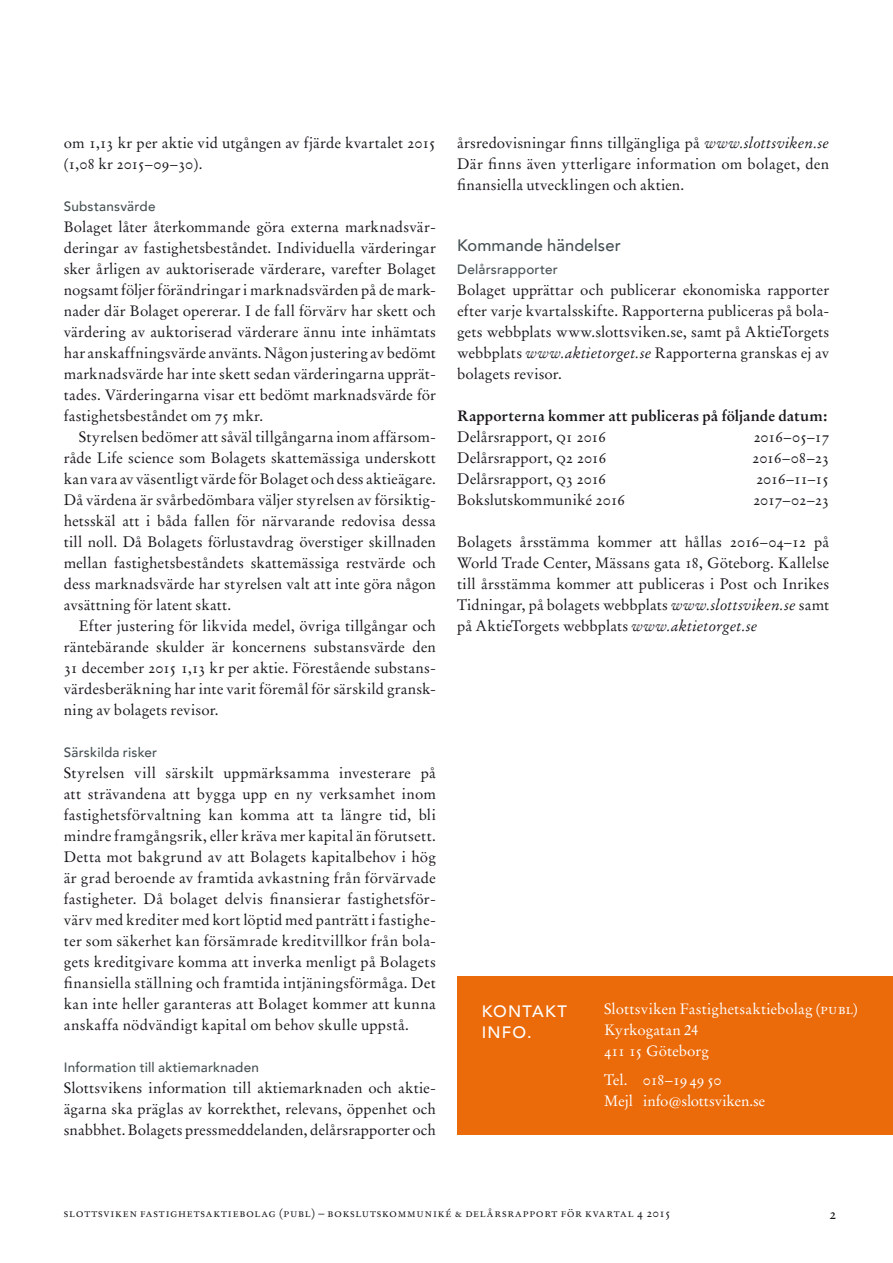
<style>
.page{position:relative;width:893px;height:1263px;background:#fff}
.page>*{position:absolute;margin:0;border:0;box-sizing:border-box;transform-origin:0 0}
.t1{font:500 16.5px "Avenir";letter-spacing:.005em;color:#465054}
.t2{font:500 16.5px/21px "Avenir";letter-spacing:.075em;color:#fff}
.t3{font:15px/21px "Stempel Garamond";letter-spacing:.01em;color:#1a171c;text-align:justify}
.t4{font:15px/21px "Stempel Garamond";letter-spacing:.005em;color:#fff}
.t5{font:700 15px/21px "Stempel Garamond";letter-spacing:.005em;color:#1a171c}
.t6{font:15px "Stempel Garamond Roman SC";letter-spacing:-.02em;color:#1a171c}
.t7{font:15px "Stempel Garamond Roman SC";color:#1a171c}
.t8{font:15px "Stempel Garamond Roman SC";letter-spacing:-.02em;color:#fff}
.t9{font:500 13.5px "Avenir";letter-spacing:.015em;color:#465054}
.t10{font:12px "Stempel Garamond Roman SC";letter-spacing:.06em;color:#1a171c}
.s1{font-family:"Stempel Garamond Roman SC"}
.s2{font-family:"Stempel Garamond"}
.s3{font-style:italic}
.s4{font-weight:400}
.s5{font-family:"Stempel Garamond Roman SC";font-weight:400}
</style>
<div class="page">
<div style="left:457px;top:976px;width:436px;height:159px;background:#eb6a0a"></div>
<p class="t3" style="left:64px;top:132px;width:374px">om <span class="s1">1,13</span> kr per aktie vid utgången av fjärde kvartalet <span class="s1">2015</span></p>
<p class="t7" style="left:64px;top:155px;width:140px"><span class="s2">(</span>1,08 <span class="s2">kr</span> 2015–09–30<span class="s2">).</span></p>
<p class="t9" style="left:64px;top:197px;width:93px">Substansvärde</p>
<p class="t3" style="left:64px;top:216px;width:374px">Bolaget låter återkommande göra externa marknadsvär&shy;deringar av fastighetsbeståndet. Individuella värderingar sker årligen av auktoriserade värderare, varefter Bolaget nogsamt följer förändringar i marknadsvärden på de mark&shy;nader där Bolaget opererar. I de fall förvärv har skett och värdering av auktoriserad värderare ännu inte inhämtats har anskaffningsvärde använts. Någon justering av bedömt marknadsvärde har inte skett sedan värderingarna upprät&shy;tades. Värderingarna visar ett bedömt marknadsvärde för fastighetsbeståndet om <span class="s1">75</span> mkr.</p>
<p class="t3" style="left:64px;top:426px;width:374px;text-indent:15px">Styrelsen bedömer att såväl tillgångarna inom affärsom&shy;råde Life science som Bolagets skattemässiga underskott kan vara av väsentligt värde för Bolaget och dess aktieägare.<br>Då värdena är svårbedömbara väljer styrelsen av försiktig&shy;hetsskäl att i båda fallen för närvarande redovisa dessa till noll. Då Bolagets förlustavdrag överstiger skillnaden mellan fastighetsbeståndets skattemässiga restvärde och dess marknadsvärde har styrelsen valt att inte göra någon avsättning för latent skatt.</p>
<p class="t3" style="left:64px;top:615px;width:374px;text-indent:15px">Efter justering för likvida medel, övriga tillgångar och räntebärande skulder är koncernens substansvärde den <span class="s1">31</span> december <span class="s1">2015 1,13</span> kr per aktie. Förestående substans&shy;värdesberäkning har inte varit föremål för särskild gransk&shy;ning av bolagets revisor.</p>
<p class="t9" style="left:64px;top:743px;width:95px">Särskilda risker</p>
<p class="t3" style="left:64px;top:762px;width:374px">Styrelsen vill särskilt uppmärksamma investerare på att strävandena att bygga upp en ny verksamhet inom fastighetsförvaltning kan komma att ta längre tid, bli mindre framgångsrik, eller kräva mer kapital än förutsett.<br>Detta mot bakgrund av att Bolagets kapitalbehov i hög är grad beroende av framtida avkastning från förvärvade fastigheter. Då bolaget delvis finansierar fastighetsför&shy;värv med krediter med kort löptid med panträtt i fastighe&shy;ter som säkerhet kan försämrade kreditvillkor från bola&shy;gets kreditgivare komma att inverka menligt på Bolagets finansiella ställning och framtida intjäningsförmåga. Det kan inte heller garanteras att Bolaget kommer att kunna anskaffa nödvändigt kapital om behov skulle uppstå.</p>
<p class="t9" style="left:64px;top:1058px;width:197px">Information till aktiemarknaden</p>
<p class="t3" style="left:64px;top:1077px;width:374px">Slottsvikens information till aktiemarknaden och aktie&shy;ägarna ska präglas av korrekthet, relevans, öppenhet och snabbhet. Bolagets pressmeddelanden, delårsrapporter och</p>
<p class="t3" style="left:457px;top:132px;width:374px">årsredovisningar finns tillgängliga på <span class="s3">www.slottsviken.se </span>Där finns även ytterligare information om bolaget, den finansiella utvecklingen och aktien.</p>
<p class="t1" style="left:457px;top:235px;width:165px">Kommande händelser</p>
<p class="t9" style="left:457px;top:260px;width:102px">Delårsrapporter</p>
<p class="t3" style="left:457px;top:279px;width:374px">Bolaget upprättar och publicerar ekonomiska rapporter efter varje kvartalsskifte. Rapporterna publiceras på bola&shy;gets webbplats www.slottsviken.se, samt på AktieTorgets webbplats <span class="s3">www.aktietorget.se</span> Rapporterna granskas ej av bolagets revisor.</p>
<p class="t5" style="left:457px;top:405px;width:372px">Rapporterna kommer att publiceras på följande datum:<br><span class="s4">Delårsrapport,</span> <span class="s5">q1 2016</span></p>
<p class="t6" style="left:753px;top:428px;width:77px">2016–05–17</p>
<p class="t3" style="left:457px;top:447px;width:151px">Delårsrapport, <span class="s1">q2 2016</span></p>
<p class="t6" style="left:752px;top:449px;width:79px">2016–08–23</p>
<p class="t3" style="left:457px;top:468px;width:150px">Delårsrapport, <span class="s1">q3 2016</span></p>
<p class="t6" style="left:756px;top:470px;width:75px">2016–11–15</p>
<p class="t3" style="left:457px;top:489px;width:169px">Bokslutskommuniké <span class="s1">2016</span></p>
<p class="t6" style="left:753px;top:491px;width:78px">2017–02–23</p>
<p class="t3" style="left:457px;top:531px;width:374px">Bolagets årsstämma kommer att hållas <span class="s1">2016–04–12</span> på World Trade Center, Mässans gata <span class="s1">18</span>, Göteborg. Kallelse till årsstämma kommer att publiceras i Post och Inrikes Tidningar, på bolagets webbplats <span class="s3">www.slottsviken.se</span> samt på AktieTorgets webbplats <span class="s3">www.aktietorget.se</span></p>
<p class="t2" style="left:482px;top:1001px;width:87px">KONTAKT<br>INFO.</p>
<p class="t4" style="left:604px;top:998px;width:255px">Slottsviken Fastighetsaktiebolag (<span class="s1">publ</span>)<br>Kyrkogatan 24<br><span class="s1">411 15</span> Göteborg</p>
<p class="t8" style="left:604px;top:1071px;width:119px"><span class="s2">Tel.</span> 018–19 49 50</p>
<p class="t4" style="left:604px;top:1091px;width:163px">Mejl info@slottsviken.se</p>
<p class="t10" style="left:64px;top:1206px;width:608px">slottsviken fastighetsaktiebolag (publ) – bokslutskommuniké &amp; delårsrapport för kvartal 4 2015</p>
<p class="t6" style="left:829px;top:1205px;width:9px">2</p>
</div>
